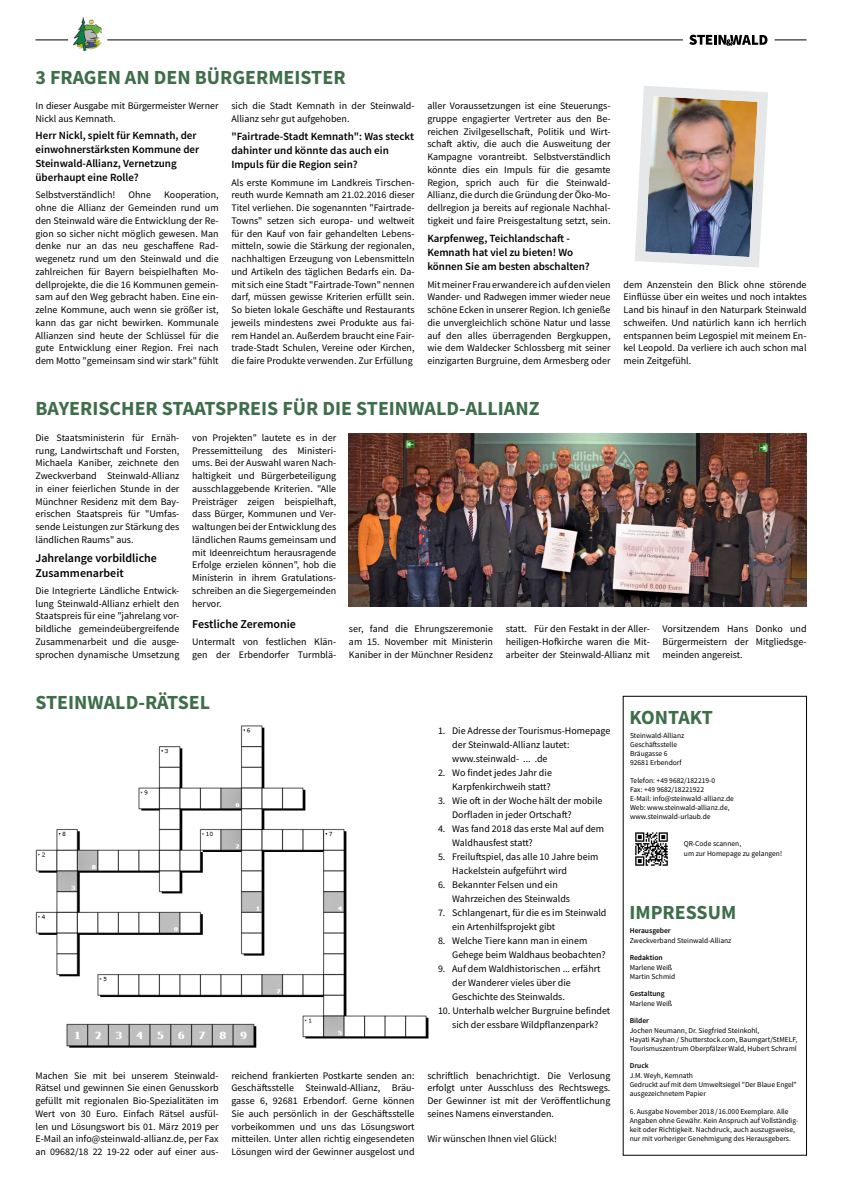
<style>
.page{position:relative;width:842px;height:1191px;background:#fff}
.page>*{position:absolute;margin:0;border:0;box-sizing:border-box;transform-origin:0 0}
.t1{font:700 20px "Source Sans Pro";color:#3d6e49}
.t2{font:600 12px/15px "Source Sans Pro";color:#000}
.t3{font:600 11px/14px "Source Sans Pro";color:#000}
.t4{font:10px/12.8px "Source Sans Pro";color:#000;text-align:justify}
.t5{font:7.5px/9px "Source Sans Pro";color:#000}
.t6{font:600 7.5px "Source Sans Pro";color:#000}
</style>
<div class="page">
<div style="left:623px;top:696px;width:184px;height:459px;border:1px solid #000"></div>
<hr style="left:36px;top:39px;width:32px;height:1px;background:#000">
<hr style="left:774px;top:39px;width:32px;height:1px;background:#000">
<hr style="left:107px;top:39px;width:576px;height:1px;background:#000">
<img style="left:74px;top:17px;width:27px;height:33px">
<img style="left:35px;top:725px;width:394px;height:314px">
<img style="left:635px;top:832px;width:33px;height:34px">
<svg style="left:689px;top:35px;width:78px;height:11px"></svg>
<img style="left:58px;top:1015px;width:223px;height:33px">
<img style="left:635px;top:86px;width:133px;height:182px">
<img style="left:349px;top:434px;width:457px;height:172px">
<h1 class="t1" style="left:36px;top:64px;width:312px">3 FRAGEN AN DEN BÜRGERMEISTER</h1>
<p class="t4" style="left:231px;top:99px;width:185px">sich die Stadt Kemnath in der Steinwald-<br>Allianz sehr gut aufgehoben.</p>
<p class="t4" style="left:35px;top:99px;width:185px">In dieser Ausgabe mit Bürgermeister Werner<br>Nickl aus Kemnath.</p>
<p class="t3" style="left:36px;top:128px;width:165px">Herr Nickl, spielt für Kemnath, der einwohnerstärksten Kommune der<br>Steinwald-Allianz, Vernetzung überhaupt eine Rolle?</p>
<p class="t4" style="left:35px;top:189px;width:81px">Selbstverständlich!</p>
<p class="t4" style="left:129px;top:189px;width:24px">Ohne</p>
<p class="t4" style="left:35px;top:189px;width:185px;text-indent:129px">Kooperation, ohne die Allianz der Gemeinden rund um den Steinwald wäre die Entwicklung der Re&shy;gion so sicher nicht möglich gewesen. Man denke nur an das neu geschaffene Rad&shy;wegenetz rund um den Steinwald und die zahlreichen für Bayern beispielhaften Mo&shy;dellprojekte, die die 16 Kommunen gemein&shy;sam auf den Weg gebracht haben. Eine ein&shy;zelne Kommune, auch wenn sie größer ist, kann das gar nicht bewirken. Kommunale Allianzen sind heute der Schlüssel für die gute Entwicklung einer Region. Frei nach dem Motto "gemeinsam sind wir stark" fühlt</p>
<p class="t3" style="left:231px;top:129px;width:184px">"Fairtrade-Stadt Kemnath": Was steckt dahinter und könnte das auch ein<br>Impuls für die Region sein?</p>
<p class="t4" style="left:231px;top:176px;width:185px">Als erste Kommune im Landkreis Tirschen&shy;reuth wurde Kemnath am 21.02.2016 dieser Titel verliehen. Die sogenannten "Fairtrade-Towns" setzen sich europa- und weltweit für den Kauf von fair gehandelten Lebens&shy;mitteln, sowie die Stärkung der regionalen, nachhaltigen Erzeugung von Lebensmitteln und Artikeln des täglichen Bedarfs ein. Da&shy;mit sich eine Stadt "Fairtrade-Town" nennen darf, müssen gewisse Kriterien erfüllt sein.<br>So bieten lokale Geschäfte und Restaurants jeweils mindestens zwei Produkte aus fai&shy;rem Handel an. Außerdem braucht eine Fair&shy;trade-Stadt Schulen, Vereine oder Kirchen, die faire Produkte verwenden. Zur Erfüllung</p>
<p class="t4" style="left:427px;top:99px;width:185px">aller Voraussetzungen ist eine Steuerungs&shy;gruppe engagierter Vertreter aus den Be&shy;reichen Zivilgesellschaft, Politik und Wirt&shy;schaft aktiv, die auch die Ausweitung der Kampagne vorantreibt. Selbstverständlich könnte dies ein Impuls für die gesamte Region, sprich auch für die Steinwald-Allianz, die durch die Gründung der Öko-Mo&shy;dellregion ja bereits auf regionale Nachhal&shy;tigkeit und faire Preisgestaltung setzt, sein.</p>
<p class="t3" style="left:427px;top:231px;width:164px">Karpfenweg, Teichlandschaft -<br>Kemnath hat viel zu bieten! Wo können Sie am besten abschalten?</p>
<p class="t4" style="left:427px;top:278px;width:185px">Mit meiner Frau erwandere ich auf den vielen Wander- und Radwegen immer wieder neue schöne Ecken in unserer Region. Ich genieße die unvergleichlich schöne Natur und lasse auf den alles überragenden Bergkuppen, wie dem Waldecker Schlossberg mit seiner einzigarten Burgruine, dem Armesberg oder</p>
<p class="t4" style="left:623px;top:278px;width:185px">dem Anzenstein den Blick ohne störende Einflüsse über ein weites und noch intaktes Land bis hinauf in den Naturpark Steinwald schweifen. Und natürlich kann ich herrlich entspannen beim Legospiel mit meinem En&shy;kel Leopold. Da verliere ich auch schon mal mein Zeitgefühl.</p>
<h1 class="t1" style="left:35px;top:395px;width:505px">BAYERISCHER STAATSPREIS FÜR DIE STEINWALD-ALLIANZ</h1>
<p class="t4" style="left:192px;top:431px;width:146px">von Projekten" lautete es in der Pressemitteilung des Ministeri&shy;ums. Bei der Auswahl waren Nach&shy;haltigkeit und Bürgerbeteiligung ausschlaggebende Kriterien. "Alle Preisträger zeigen beispielhaft, dass Bürger, Kommunen und Ver&shy;waltungen bei der Entwicklung des ländlichen Raums gemeinsam und mit Ideenreichtum herausragende Erfolge erzielen können", hob die Ministerin in ihrem Gratulations&shy;schreiben an die Siegergemeinden hervor.</p>
<p class="t2" style="left:192px;top:616px;width:105px">Festliche Zeremonie</p>
<p class="t4" style="left:192px;top:635px;width:146px">Untermalt von festlichen Klän&shy;gen der Erbendorfer Turmblä-</p>
<p class="t4" style="left:35px;top:431px;width:145px">Die Staatsministerin für Ernäh&shy;rung, Landwirtschaft und Forsten, Michaela Kaniber, zeichnete den Zweckverband Steinwald-Allianz in einer feierlichen Stunde in der Münchner Residenz mit dem Bay&shy;erischen Staatspreis für "Umfas&shy;sende Leistungen zur Stärkung des ländlichen Raums" aus.</p>
<p class="t2" style="left:35px;top:550px;width:123px">Jahrelange vorbildliche<br>Zusammenarbeit</p>
<p class="t4" style="left:35px;top:584px;width:145px">Die Integrierte Ländliche Entwick&shy;lung Steinwald-Allianz erhielt den Staatspreis für eine "jahrelang vor&shy;bildliche gemeindeübergreifende Zusammenarbeit und die ausge&shy;sprochen dynamische Umsetzung</p>
<p class="t4" style="left:349px;top:622px;width:146px">ser, fand die Ehrungszeremonie am 15. November mit Ministerin Kaniber in der Münchner Residenz</p>
<p class="t4" style="left:506px;top:622px;width:146px">statt. Für den Festakt in der Aller&shy;heiligen-Hofkirche waren die Mit&shy;arbeiter der Steinwald-Allianz mit</p>
<p class="t4" style="left:662px;top:622px;width:146px">Vorsitzendem Hans Donko und Bürgermeistern der Mitgliedsge&shy;meinden angereist.</p>
<h1 class="t1" style="left:35px;top:688px;width:176px">STEINWALD-RÄTSEL</h1>
<p class="t4" style="left:452px;top:723px;width:160px;line-height:14px;text-align:left;text-indent:-14px">1. Die Adresse der Tourismus-Homepage der Steinwald-Allianz lautet: www.steinwald- ... .de</p>
<p class="t4" style="left:438px;top:765px;width:115px;line-height:14px;text-align:right">2. Wo findet jedes Jahr die<br>Karpfenkirchweih statt?</p>
<p class="t4" style="left:452px;top:793px;width:152px;line-height:14px;text-indent:-14px">3. Wie oft in der Woche hält der mobile<br>Dorfladen in jeder Ortschaft?</p>
<p class="t4" style="left:452px;top:821px;width:154px;line-height:14px;text-indent:-14px">4. Was fand 2018 das erste Mal auf dem<br>Waldhausfest statt?</p>
<p class="t4" style="left:452px;top:849px;width:148px;line-height:14px;text-indent:-14px">5. Freiluftspiel, das alle 10 Jahre beim<br>Hackelstein aufgeführt wird</p>
<p class="t4" style="left:452px;top:877px;width:119px;line-height:14px;text-indent:-14px">6. Bekannter Felsen und ein<br>Wahrzeichen des Steinwalds</p>
<p class="t4" style="left:452px;top:905px;width:156px;line-height:14px;text-indent:-14px">7. Schlangenart, für die es im Steinwald ein Artenhilfsprojekt gibt</p>
<p class="t4" style="left:452px;top:933px;width:155px;line-height:14px;text-indent:-14px">8. Welche Tiere kann man in einem<br>Gehege beim Waldhaus beobachten?</p>
<p class="t4" style="left:452px;top:961px;width:150px;line-height:14px;text-align:left;text-indent:-14px">9. Auf dem Waldhistorischen ... erfährt der Wanderer vieles über die<br>Geschichte des Steinwalds.</p>
<p class="t4" style="left:438px;top:1003px;width:174px;line-height:14px;text-align:center">10. Unterhalb welcher Burgruine befindet sich der essbare Wildpflanzenpark?</p>
<p class="t4" style="left:35px;top:1068px;width:185px">Machen Sie mit bei unserem Steinwald-Rätsel und gewinnen Sie einen Genusskorb gefüllt mit regionalen Bio-Spezialitäten im Wert von 30 Euro. Einfach Rätsel ausfül&shy;len und Lösungswort bis 01. März 2019 per E-Mail an info@steinwald-allianz.de, per Fax an 09682/18 22 19-22 oder auf einer aus-</p>
<p class="t4" style="left:231px;top:1068px;width:185px">reichend frankierten Postkarte senden an:<br>Geschäftsstelle Steinwald-Allianz, Bräu&shy;gasse 6, 92681 Erbendorf. Gerne können Sie auch persönlich in der Geschäftsstelle vorbeikommen und uns das Lösungswort mitteilen. Unter allen richtig eingesendeten Lösungen wird der Gewinner ausgelost und</p>
<p class="t4" style="left:427px;top:1068px;width:185px">schriftlich benachrichtigt. Die Verlosung erfolgt unter Ausschluss des Rechtswegs.<br>Der Gewinner ist mit der Veröffentlichung seines Namens einverstanden.</p>
<p class="t4" style="left:427px;top:1132px;width:131px">Wir wünschen Ihnen viel Glück!</p>
<h1 class="t1" style="left:629px;top:703px;width:85px">KONTAKT</h1>
<p class="t5" style="left:630px;top:731px;width:56px">Steinwald-Allianz<br>Geschäftsstelle<br>Bräugasse 6<br>92681 Erbendorf</p>
<p class="t5" style="left:630px;top:776px;width:105px">Telefon: +49 9682/182219-0<br>Fax: +49 9682/18221922<br>E-Mail: info@steinwald-allianz.de<br>Web: www.steinwald-allianz.de, www.steinwald-urlaub.de</p>
<p class="t5" style="left:684px;top:838px;width:100px;line-height:10.2px">QR-Code scannen,<br>um zur Homepage zu gelangen!</p>
<h1 class="t1" style="left:629px;top:898px;width:108px">IMPRESSUM</h1>
<p class="t6" style="left:630px;top:925px;width:43px">Herausgeber</p>
<p class="t5" style="left:630px;top:935px;width:103px">Zweckverband Steinwald-Allianz</p>
<p class="t6" style="left:630px;top:952px;width:34px">Redaktion</p>
<p class="t5" style="left:630px;top:962px;width:47px">Marlene Weiß<br>Martin Schmid</p>
<p class="t6" style="left:630px;top:988px;width:37px">Gestaltung</p>
<p class="t5" style="left:630px;top:998px;width:44px">Marlene Weiß</p>
<p class="t6" style="left:630px;top:1015px;width:21px">Bilder</p>
<p class="t5" style="left:630px;top:1025px;width:169px">Jochen Neumann, Dr. Siegfried Steinkohl,<br>Hayati Kayhan / Shutterstock.com, Baumgart/StMELF,<br>Tourismuszentrum Oberpfälzer Wald, Hubert Schraml</p>
<p class="t6" style="left:630px;top:1060px;width:21px">Druck</p>
<p class="t5" style="left:630px;top:1070px;width:169px">J.M. Weyh, Kemnath<br>Gedruckt auf mit dem Umweltsiegel "Der Blaue Engel" ausgezeichnetem Papier</p>
<p class="t5" style="left:630px;top:1106px;width:170px">6. Ausgabe November 2018 / 16.000 Exemplare. Alle Angaben ohne Gewähr. Kein Anspruch auf Vollständig&shy;keit oder Richtigkeit. Nachdruck, auch auszugsweise, nur mit vorheriger Genehmigung des Herausgebers.</p>
</div>
